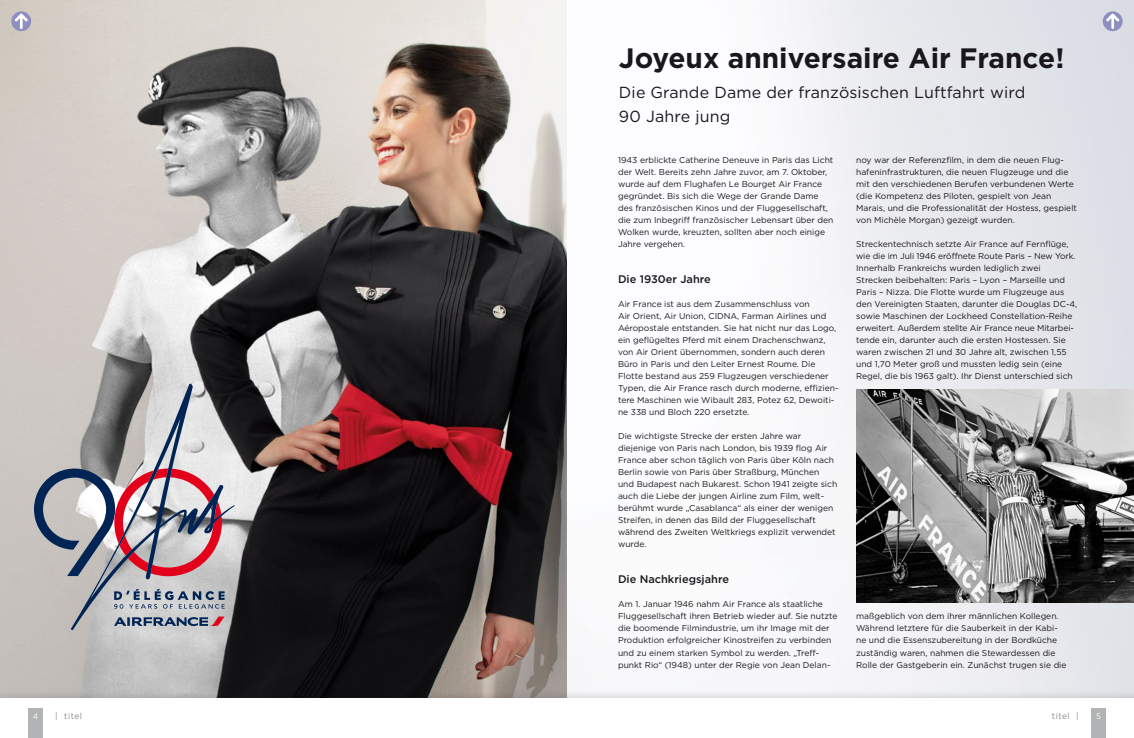
<style>
.page{position:relative;width:1134px;height:738px;background:#fff}
.page>*{position:absolute;margin:0;border:0;box-sizing:border-box;transform-origin:0 0}
.t1{font:700 28px "Gotham";color:#1a171c}
.t2{font:16px/24px "Gotham";letter-spacing:.01em;color:#1a171c}
.t3{font:500 11px "Gotham";color:#1a171c}
.t4{font:8.5px/12px "Gotham";color:#1a171c}
.t5{font:8.5px "Gotham";letter-spacing:.05em;color:#87888a}
.t6{font:8px "Gotham";color:#fff}
</style>
<div class="page">
<img style="left:790px;top:0;width:344px;height:688px">
<img style="left:0;top:0;width:567px;height:688px">
<svg style="left:34px;top:468px;width:37px;height:107px;background:#979ca4"></svg>
<svg style="left:71px;top:383px;width:164px;height:246px;background:#aba1a8"></svg>
<img style="left:856px;top:389px;width:278px;height:213px">
<div style="left:0;top:688px;width:1134px;height:49px;background:#1a171c;opacity:.6"></div>
<div style="left:0;top:697px;width:1134px;height:40px;background:#fff"></div>
<div style="left:28px;top:708px;width:15px;height:29px;background:#b1b3b4"></div>
<div style="left:1091px;top:708px;width:15px;height:29px;background:#b1b3b4"></div>
<div style="left:11px;top:11px;width:20px;height:20px;background:#8f8ec1;border-radius:50%"></div>
<svg style="left:15px;top:13px;width:13px;height:16px"></svg>
<svg style="left:1103px;top:11px;width:20px;height:20px"></svg>
<svg style="left:1106px;top:13px;width:13px;height:16px"></svg>
<h1 class="t1" style="left:619px;top:39px;width:447px">Joyeux anniversaire Air France!</h1>
<h2 class="t2" style="left:619px;top:80px;width:408px">Die Grande Dame der französischen Luftfahrt wird<br>90 Jahre jung</h2>
<p class="t4" style="left:618px;top:153px;width:217px">1943 erblickte Catherine Deneuve in Paris das Licht der Welt. Bereits zehn Jahre zuvor, am 7. Oktober, wurde auf dem Flughafen Le Bourget Air France gegründet. Bis sich die Wege der Grande Dame des französischen Kinos und der Fluggesellschaft, die zum Inbegriff französischer Lebensart über den Wolken wurde, kreuzten, sollten aber noch einige Jahre vergehen.</p>
<p class="t3" style="left:618px;top:272px;width:94px">Die 1930er Jahre</p>
<p class="t4" style="left:618px;top:297px;width:222px">Air France ist aus dem Zusammenschluss von<br>Air Orient, Air Union, CIDNA, Farman Airlines und Aéropostale entstanden. Sie hat nicht nur das Logo, ein geflügeltes Pferd mit einem Drachenschwanz, von Air Orient übernommen, sondern auch deren Büro in Paris und den Leiter Ernest Roume. Die Flotte bestand aus 259 Flugzeugen verschiedener Typen, die Air France rasch durch moderne, effizien&shy;tere Maschinen wie Wibault 283, Potez 62, Dewoiti&shy;ne 338 und Bloch 220 ersetzte.</p>
<p class="t4" style="left:618px;top:429px;width:221px">Die wichtigste Strecke der ersten Jahre war diejenige von Paris nach London, bis 1939 flog Air France aber schon täglich von Paris über Köln nach Berlin sowie von Paris über Straßburg, München und Budapest nach Bukarest. Schon 1941 zeigte sich auch die Liebe der jungen Airline zum Film, welt&shy;berühmt wurde „Casablanca“ als einer der wenigen Streifen, in denen das Bild der Fluggesellschaft während des Zweiten Weltkriegs explizit verwendet wurde.</p>
<p class="t3" style="left:618px;top:572px;width:112px">Die Nachkriegsjahre</p>
<p class="t4" style="left:618px;top:597px;width:221px">Am 1. Januar 1946 nahm Air France als staatliche Fluggesellschaft ihren Betrieb wieder auf. Sie nutzte die boomende Filmindustrie, um ihr Image mit der Produktion erfolgreicher Kinostreifen zu verbinden und zu einem starken Symbol zu werden. „Treff&shy;punkt Rio“ (1948) unter der Regie von Jean Delan-</p>
<p class="t4" style="left:856px;top:153px;width:222px">noy war der Referenzfilm, in dem die neuen Flug&shy;hafeninfrastrukturen, die neuen Flugzeuge und die mit den verschiedenen Berufen verbundenen Werte (die Kompetenz des Piloten, gespielt von Jean Marais, und die Professionalität der Hostess, gespielt von Michèle Morgan) gezeigt wurden.</p>
<p class="t4" style="left:856px;top:237px;width:223px">Streckentechnisch setzte Air France auf Fernflüge, wie die im Juli 1946 eröffnete Route Paris – New York.<br>Innerhalb Frankreichs wurden lediglich zwei Strecken beibehalten: Paris – Lyon – Marseille und Paris – Nizza. Die Flotte wurde um Flugzeuge aus den Vereinigten Staaten, darunter die Douglas DC-4, sowie Maschinen der Lockheed Constellation-Reihe erweitert. Außerdem stellte Air France neue Mitarbei&shy;tende ein, darunter auch die ersten Hostessen. Sie waren zwischen 21 und 30 Jahre alt, zwischen 1,55 und 1,70 Meter groß und mussten ledig sein (eine Regel, die bis 1963 galt). Ihr Dienst unterschied sich</p>
<p class="t4" style="left:856px;top:609px;width:212px">maßgeblich von dem ihrer männlichen Kollegen.<br>Während letztere für die Sauberkeit in der Kabi&shy;ne und die Essenszubereitung in der Bordküche zuständig waren, nahmen die Stewardessen die Rolle der Gastgeberin ein. Zunächst trugen sie die</p>
<p class="t6" style="left:33px;top:710px;width:7px">4</p>
<p class="t5" style="left:55px;top:710px;width:28px">| titel</p>
<p class="t5" style="left:1052px;top:710px;width:28px">titel |</p>
<p class="t6" style="left:1096px;top:710px;width:6px">5</p>
</div>
